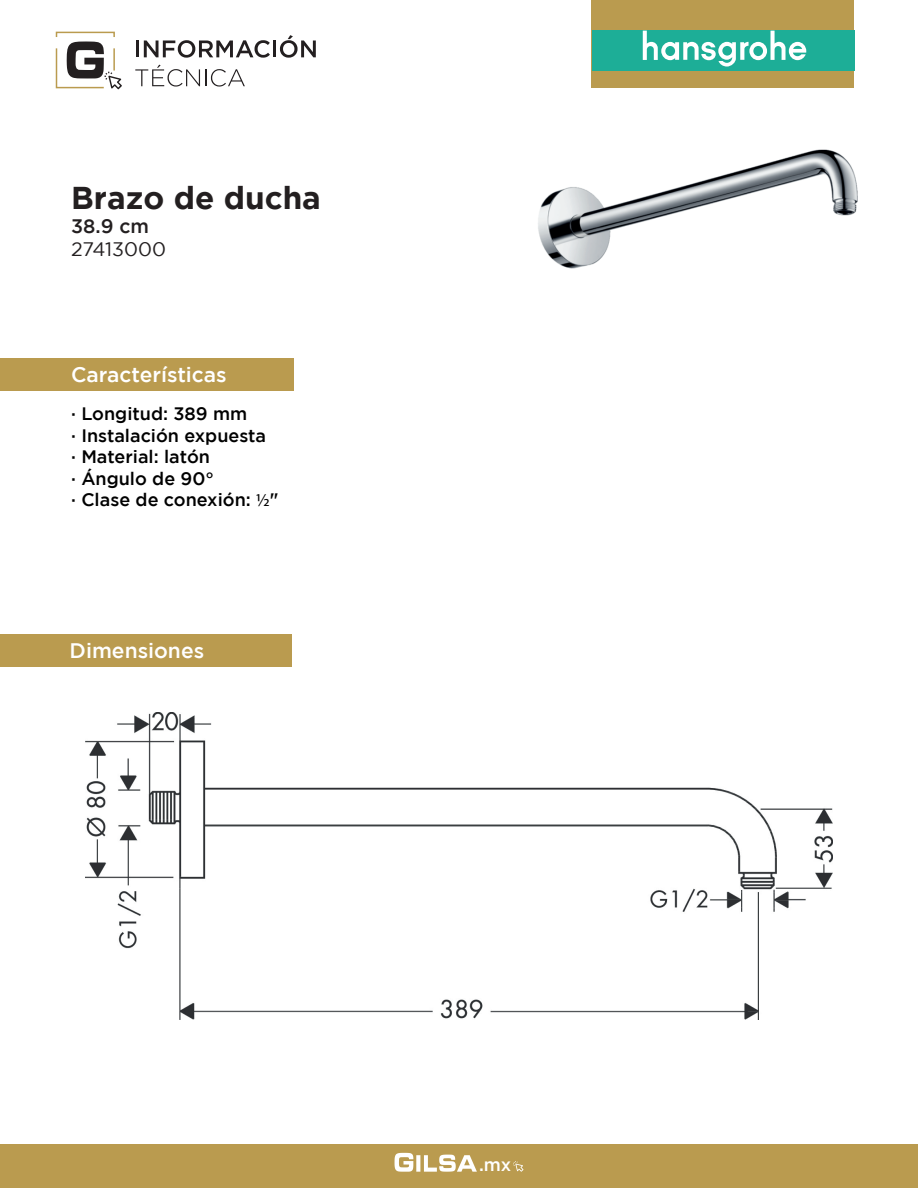
<style>
.page{position:relative;width:918px;height:1188px;background:#fff}
.page>*{position:absolute;margin:0;border:0;box-sizing:border-box;transform-origin:0 0}
.t1{font:700 31.5px "Gotham";color:#231f20}
.t2{font:500 21px "Gotham";color:#fff}
.t3{font:19.5px "Gotham";color:#231f20}
.t4{font:500 19.5px "Gotham";color:#231f20}
.t5{font:500 18px/21.6px "Gotham";color:#000}
.t6{font:500 18px "Gotham";color:#fff}
.s1{font-family:"Myriad Pro";font-weight:400}
</style>
<div class="page">
<div style="left:56px;top:32px;width:59px;height:6px;border:2px solid #ba9b4f"></div>
<svg style="left:55px;top:41px;width:67px;height:48px"></svg>
<hr style="left:136px;top:41px;width:3px;height:16px;background:#231f20">
<svg style="left:144px;top:40px;width:126px;height:18px"></svg>
<hr style="left:273px;top:41px;width:3px;height:16px;background:#231f20">
<svg style="left:280px;top:35px;width:36px;height:23px"></svg>
<svg style="left:135px;top:65px;width:110px;height:22px"></svg>
<div style="left:0;top:358px;width:293px;height:33px;background:#ba9b4f"></div>
<div style="left:0;top:634px;width:292px;height:33px;background:#ba9b4f"></div>
<div style="left:0;top:1144px;width:918px;height:44px;background:#ba9b4f"></div>
<svg style="left:394px;top:1152px;width:83px;height:20px"></svg>
<svg style="left:513px;top:1161px;width:11px;height:11px"></svg>
<div style="left:592px;top:0;width:262px;height:88px;background:#ba9b4f"></div>
<div style="left:592px;top:31px;width:262px;height:40px;background:#1dae97"></div>
<svg style="left:643px;top:31px;width:163px;height:36px"></svg>
<img style="left:538px;top:149px;width:320px;height:120px">
<img style="left:86px;top:712px;width:746px;height:308px">
<h1 class="t1" style="left:71px;top:180px;width:251px">Brazo de ducha</h1>
<p class="t4" style="left:71px;top:215px;width:79px">38.9 cm</p>
<p class="t3" style="left:71px;top:238px;width:96px">27413000</p>
<p class="t2" style="left:71px;top:362px;width:157px">Características</p>
<p class="t5" style="left:71px;top:402px;width:209px">· Longitud: 389 mm<br>· Instalación expuesta<br>· Material: latón<br>· Ángulo de 90°<br>· Clase de conexión: <span class="s1">½</span>"</p>
<p class="t2" style="left:70px;top:639px;width:136px">Dimensiones</p>
<p class="t6" style="left:479px;top:1155px;width:34px">.mx</p>
</div>
